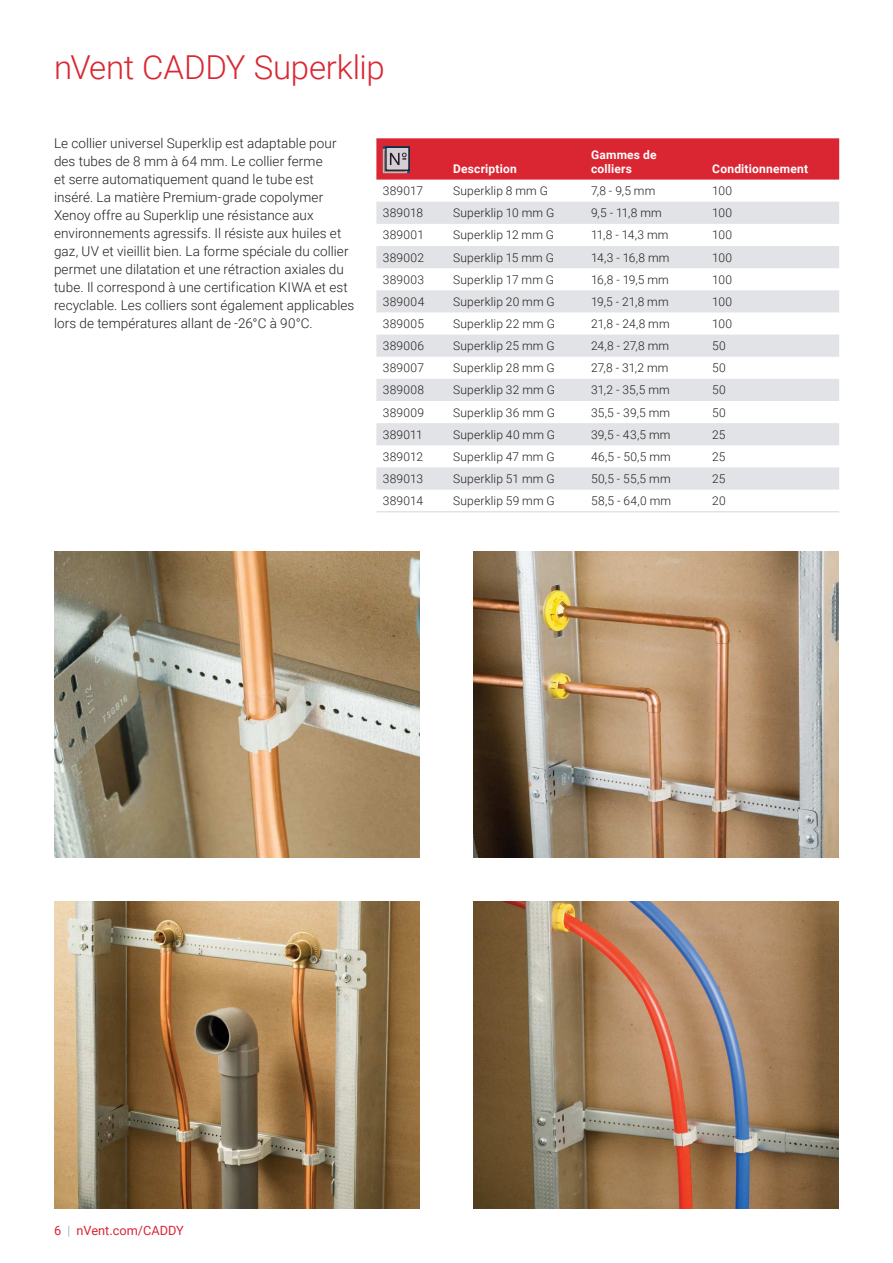
<style>
.page{position:relative;width:893px;height:1263px;background:#fff}
.page>*{position:absolute;margin:0;border:0;box-sizing:border-box;transform-origin:0 0}
.t1{font:300 33px "Roboto";letter-spacing:-.01em;color:#da2632}
.t2{font:300 13.5px/18px "Roboto";letter-spacing:.005em;color:#231f20}
.t3{font:12.75px "Roboto";color:#da2632}
.t4{font:300 12px "Roboto";letter-spacing:.015em;color:#231f20}
.t5{font:700 12px/14.4px "Roboto";letter-spacing:.015em;color:#fff}
.s1{font-weight:300;color:#90969e}
</style>
<div class="page">
<svg style="left:376px;top:202px;width:463px;height:288px;fill:#e1e3e6"></svg>
<hr style="left:376px;top:511px;width:71px;height:1px;background:#e1e3e6">
<hr style="left:447px;top:511px;width:138px;height:1px;background:#e1e3e6">
<hr style="left:585px;top:511px;width:121px;height:1px;background:#e1e3e6">
<hr style="left:706px;top:511px;width:133px;height:1px;background:#e1e3e6">
<svg style="left:376px;top:138px;width:463px;height:42px;background:#d82e39"></svg>
<img style="left:55px;top:551px;width:364px;height:306px">
<img style="left:474px;top:551px;width:364px;height:306px">
<img style="left:55px;top:902px;width:364px;height:306px">
<img style="left:474px;top:902px;width:364px;height:306px">
<h1 class="t1" style="left:54px;top:52px;width:332px">nVent CADDY Superklip</h1>
<p class="t2" style="left:54px;top:136px;width:302px">Le collier universel Superklip est adaptable pour des tubes de 8 mm à 64 mm. Le collier ferme<br>et serre automatiquement quand le tube est inséré. La matière Premium-grade copolymer Xenoy offre au Superklip une résistance aux environnements agressifs. Il résiste aux huiles et gaz, UV et vieillit bien. La forme spéciale du collier permet une dilatation et une rétraction axiales du tube. Il correspond à une certification KIWA et est recyclable. Les colliers sont également applicables lors de températures allant de -26°C à 90°C.</p>
<p class="t5" style="left:453px;top:163px;width:65px">Description</p>
<p class="t5" style="left:591px;top:148px;width:67px">Gammes de colliers</p>
<p class="t5" style="left:712px;top:163px;width:97px">Conditionnement</p>
<p class="t4" style="left:383px;top:182px;width:42px">389017</p>
<p class="t4" style="left:453px;top:182px;width:96px">Superklip 8 mm G</p>
<p class="t4" style="left:591px;top:182px;width:66px">7,8 - 9,5 mm</p>
<p class="t4" style="left:712px;top:182px;width:21px">100</p>
<p class="t4" style="left:383px;top:205px;width:42px">389018</p>
<p class="t4" style="left:453px;top:205px;width:103px">Superklip 10 mm G</p>
<p class="t4" style="left:591px;top:205px;width:72px">9,5 - 11,8 mm</p>
<p class="t4" style="left:712px;top:205px;width:21px">100</p>
<p class="t4" style="left:383px;top:227px;width:43px">389001</p>
<p class="t4" style="left:453px;top:227px;width:102px">Superklip 12 mm G</p>
<p class="t4" style="left:591px;top:227px;width:79px">11,8 - 14,3 mm</p>
<p class="t4" style="left:712px;top:227px;width:21px">100</p>
<p class="t4" style="left:383px;top:249px;width:43px">389002</p>
<p class="t4" style="left:453px;top:249px;width:102px">Superklip 15 mm G</p>
<p class="t4" style="left:591px;top:249px;width:80px">14,3 - 16,8 mm</p>
<p class="t4" style="left:712px;top:249px;width:21px">100</p>
<p class="t4" style="left:383px;top:271px;width:43px">389003</p>
<p class="t4" style="left:453px;top:271px;width:102px">Superklip 17 mm G</p>
<p class="t4" style="left:591px;top:271px;width:79px">16,8 - 19,5 mm</p>
<p class="t4" style="left:712px;top:271px;width:21px">100</p>
<p class="t4" style="left:383px;top:293px;width:43px">389004</p>
<p class="t4" style="left:453px;top:293px;width:103px">Superklip 20 mm G</p>
<p class="t4" style="left:591px;top:293px;width:79px">19,5 - 21,8 mm</p>
<p class="t4" style="left:712px;top:293px;width:21px">100</p>
<p class="t4" style="left:383px;top:315px;width:43px">389005</p>
<p class="t4" style="left:453px;top:318px;width:103px">Superklip 22 mm G</p>
<p class="t4" style="left:591px;top:315px;width:80px">21,8 - 24,8 mm</p>
<p class="t4" style="left:712px;top:315px;width:21px">100</p>
<p class="t4" style="left:383px;top:337px;width:43px">389006</p>
<p class="t4" style="left:453px;top:337px;width:103px">Superklip 25 mm G</p>
<p class="t4" style="left:591px;top:337px;width:80px">24,8 - 27,8 mm</p>
<p class="t4" style="left:712px;top:337px;width:15px">50</p>
<p class="t4" style="left:383px;top:360px;width:43px">389007</p>
<p class="t4" style="left:453px;top:360px;width:103px">Superklip 28 mm G</p>
<p class="t4" style="left:591px;top:360px;width:79px">27,8 - 31,2 mm</p>
<p class="t4" style="left:712px;top:360px;width:15px">50</p>
<p class="t4" style="left:383px;top:382px;width:43px">389008</p>
<p class="t4" style="left:453px;top:382px;width:103px">Superklip 32 mm G</p>
<p class="t4" style="left:591px;top:382px;width:80px">31,2 - 35,5 mm</p>
<p class="t4" style="left:712px;top:382px;width:15px">50</p>
<p class="t4" style="left:383px;top:404px;width:43px">389009</p>
<p class="t4" style="left:453px;top:404px;width:103px">Superklip 36 mm G</p>
<p class="t4" style="left:591px;top:404px;width:81px">35,5 - 39,5 mm</p>
<p class="t4" style="left:712px;top:404px;width:15px">50</p>
<p class="t4" style="left:383px;top:426px;width:42px">389011</p>
<p class="t4" style="left:453px;top:426px;width:103px">Superklip 40 mm G</p>
<p class="t4" style="left:591px;top:426px;width:81px">39,5 - 43,5 mm</p>
<p class="t4" style="left:712px;top:426px;width:15px">25</p>
<p class="t4" style="left:383px;top:448px;width:42px">389012</p>
<p class="t4" style="left:453px;top:448px;width:103px">Superklip 47 mm G</p>
<p class="t4" style="left:591px;top:448px;width:81px">46,5 - 50,5 mm</p>
<p class="t4" style="left:712px;top:448px;width:15px">25</p>
<p class="t4" style="left:383px;top:470px;width:42px">389013</p>
<p class="t4" style="left:453px;top:470px;width:103px">Superklip 51 mm G</p>
<p class="t4" style="left:591px;top:470px;width:81px">50,5 - 55,5 mm</p>
<p class="t4" style="left:712px;top:470px;width:15px">25</p>
<p class="t4" style="left:383px;top:492px;width:42px">389014</p>
<p class="t4" style="left:453px;top:492px;width:103px">Superklip 59 mm G</p>
<p class="t4" style="left:591px;top:492px;width:82px">58,5 - 64,0 mm</p>
<p class="t4" style="left:712px;top:492px;width:15px">20</p>
<p class="t3" style="left:54px;top:1225px;width:131px">6 <span class="s1">|</span> nVent.com/CADDY</p>
</div>
